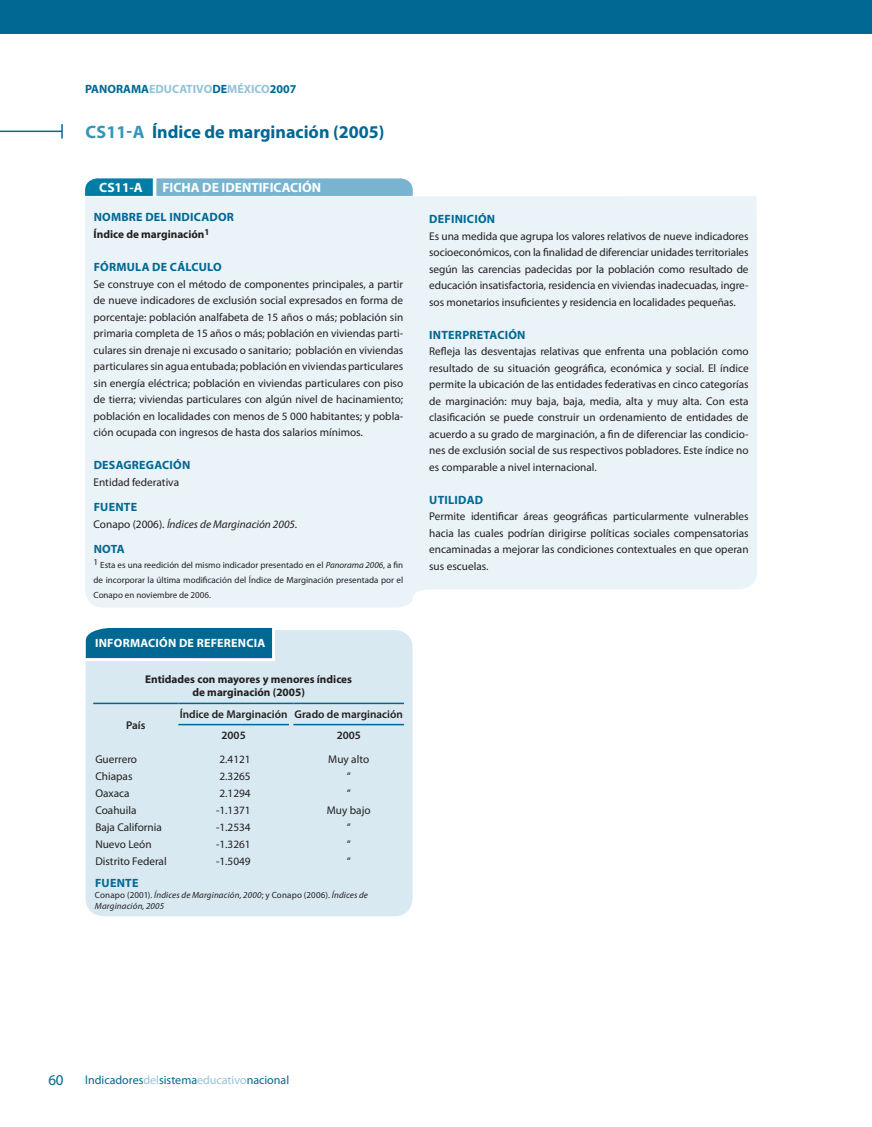
<style>
.page{position:relative;width:872px;height:1127px;background:#fff}
.page>*{position:absolute;margin:0;border:0;box-sizing:border-box;transform-origin:0 0}
._07-TITULO_INDICADOR{font:700 18px "Myriad Pro";color:#006893}
.t1{font:15px "Myriad Pro";color:#006893}
._11-FICHA_TITULO{font:700 13.5px "Myriad";color:#fff}
._10-FICHA_NUMERO{font:700 13.5px "Myriad Pro";color:#fff}
._12-FICHA_SUBTITULOS{font:700 12px "Myriad Pro";letter-spacing:.02em;color:#006893}
.t2{font:12px "Myriad Pro";color:#006893}
.t3{font:700 12px "Myriad Pro";color:#95c2d9}
._12-FICHA_SUBTITULOS-2{font:700 12px "Myriad Pro";letter-spacing:.02em;color:#fff}
._13-FICHAS_TEXTO{font:11.25px/16.5px "Myriad Pro";color:#231f20;text-align:justify}
._13-FICHAS_TEXTO-2{font:700 11.25px "Myriad Pro";color:#231f20}
._13-FICHAS_TEXTO-3{font:600 11.25px "Myriad Pro";color:#231f20}
._13-FICHAS_TEXTO-4{font:italic 11.25px "Myriad Pro";color:#231f20}
._15-fichas_texto_not{font:9px/15px "Myriad Pro";color:#231f20;text-align:justify}
._21-FUENTE{font:italic 9px/10.8px "Myriad Pro";letter-spacing:.015em;color:#231f20}
.s1{color:#006893}
.s2{color:#3596ba}
.s3{font-style:normal}
.s4{font-style:italic}
.s5{color:#95c2d9}
</style>
<div class="page">
<div style="left:0;top:0;width:872px;height:34px;background:#006893"></div>
<hr style="left:0;top:131px;width:62px;height:1px;background:#006893">
<svg style="left:61px;top:124px;width:2px;height:14px"></svg>
<div style="left:85px;top:196px;width:672px;height:412px;background:#eaf3f8"></div>
<svg style="left:85px;top:178px;width:328px;height:18px;background:#67acc9"></svg>
<div style="left:86px;top:630px;width:326px;height:286px;background:#d8e9f1;border-radius:18px"></div>
<svg style="left:85px;top:628px;width:190px;height:35px;background:#287fa4"></svg>
<hr style="left:178px;top:724px;width:111px;height:1px;background:#006893">
<hr style="left:293px;top:724px;width:111px;height:1px;background:#006893">
<hr style="left:93px;top:703px;width:85px;height:1px;background:#006893">
<hr style="left:178px;top:703px;width:111px;height:1px;background:#006893">
<hr style="left:293px;top:703px;width:111px;height:1px;background:#006893">
<p class="t3" style="left:85px;top:81px;width:213px"><span class="s1">PANORAMA</span>EDUCATIVO<span class="s1">DE</span>MÉXICO<span class="s1">2007</span></p>
<p class="_07-TITULO_INDICADOR" style="left:85px;top:120px;width:300px"><span class="s2">CS11-A</span> Índice de marginación (2005)</p>
<p class="_10-FICHA_NUMERO" style="left:99px;top:178px;width:45px">CS11-A</p>
<p class="_11-FICHA_TITULO" style="left:162px;top:180px;width:160px">FICHA DE IDENTIFICACIÓN</p>
<p class="_12-FICHA_SUBTITULOS" style="left:94px;top:210px;width:60px">Nombre del</p>
<p class="_12-FICHA_SUBTITULOS" style="left:169px;top:210px;width:9px">indicador</p>
<p class="_13-FICHAS_TEXTO-2" style="left:94px;top:227px;width:117px">Índice de marginación<sup>1</sup></p>
<p class="_12-FICHA_SUBTITULOS" style="left:94px;top:259px;width:25px">Fórmula</p>
<p class="_12-FICHA_SUBTITULOS" style="left:152px;top:259px;width:42px">de cálculo</p>
<p class="_13-FICHAS_TEXTO" style="left:94px;top:275px;width:311px">Se construye con el método de componentes principales, a partir de nueve indicadores de exclusión social expresados en forma de porcentaje: población analfabeta de 15 años o más; población sin primaria completa de 15 años o más; población en viviendas parti&shy;culares sin drenaje ni excusado o sanitario; población en viviendas particulares sin agua entubada; población en viviendas particulares sin energía eléctrica; población en viviendas particulares con piso de tierra; viviendas particulares con algún nivel de hacinamiento; población en localidades con menos de 5 000 habitantes; y pobla&shy;ción ocupada con ingresos de hasta dos salarios mínimos.</p>
<p class="_12-FICHA_SUBTITULOS" style="left:94px;top:457px;width:97px">Desagregación</p>
<p class="_13-FICHAS_TEXTO" style="left:94px;top:473px;width:87px">Entidad federativa</p>
<p class="_12-FICHA_SUBTITULOS" style="left:94px;top:499px;width:15px">Fuente</p>
<p class="_13-FICHAS_TEXTO-4" style="left:94px;top:517px;width:205px"><span class="s3">Conapo (2006).</span> Índices de Marginación 2005.</p>
<p class="_12-FICHA_SUBTITULOS" style="left:94px;top:541px;width:17px">Nota</p>
<p class="_15-fichas_texto_not" style="left:94px;top:557px;width:311px">1 Esta es una reedición del mismo indicador presentado en el <span class="s4">Panorama 2006</span>, a fin de incorporar la última modificación del Índice de Marginación presentada por el Conapo en noviembre de 2006.</p>
<p class="_12-FICHA_SUBTITULOS-2" style="left:95px;top:635px;width:172px">INFORMACIÓN DE REFERENCIA</p>
<p class="_13-FICHAS_TEXTO-2" style="left:145px;top:672px;width:208px">Entidades con mayores y menores índices</p>
<p class="_13-FICHAS_TEXTO-2" style="left:192px;top:685px;width:114px">de marginación (2005)</p>
<p class="_13-FICHAS_TEXTO-3" style="left:126px;top:718px;width:21px">País</p>
<p class="_13-FICHAS_TEXTO-3" style="left:180px;top:707px;width:109px">Índice de Marginación</p>
<p class="_13-FICHAS_TEXTO-3" style="left:294px;top:707px;width:110px">Grado de marginación</p>
<p class="_13-FICHAS_TEXTO-3" style="left:221px;top:728px;width:26px">2005</p>
<p class="_13-FICHAS_TEXTO-3" style="left:337px;top:728px;width:26px">2005</p>
<p class="_13-FICHAS_TEXTO" style="left:95px;top:751px;width:43px">Guerrero</p>
<p class="_13-FICHAS_TEXTO" style="left:219px;top:751px;width:33px">2.4121</p>
<p class="_13-FICHAS_TEXTO" style="left:328px;top:751px;width:42px">Muy alto</p>
<p class="_13-FICHAS_TEXTO" style="left:95px;top:768px;width:39px">Chiapas</p>
<p class="_13-FICHAS_TEXTO" style="left:219px;top:768px;width:33px">2.3265</p>
<p class="_13-FICHAS_TEXTO" style="left:347px;top:768px;width:5px">“</p>
<p class="_13-FICHAS_TEXTO" style="left:95px;top:785px;width:36px">Oaxaca</p>
<p class="_13-FICHAS_TEXTO" style="left:219px;top:785px;width:33px">2.1294</p>
<p class="_13-FICHAS_TEXTO" style="left:347px;top:785px;width:5px">“</p>
<p class="_13-FICHAS_TEXTO" style="left:95px;top:801px;width:43px">Coahuila</p>
<p class="_13-FICHAS_TEXTO" style="left:216px;top:801px;width:36px">-1.1371</p>
<p class="_13-FICHAS_TEXTO" style="left:327px;top:801px;width:45px">Muy bajo</p>
<p class="_13-FICHAS_TEXTO" style="left:95px;top:818px;width:68px">Baja California</p>
<p class="_13-FICHAS_TEXTO" style="left:216px;top:818px;width:36px">-1.2534</p>
<p class="_13-FICHAS_TEXTO" style="left:347px;top:818px;width:5px">“</p>
<p class="_13-FICHAS_TEXTO" style="left:95px;top:835px;width:58px">Nuevo León</p>
<p class="_13-FICHAS_TEXTO" style="left:216px;top:835px;width:36px">-1.3261</p>
<p class="_13-FICHAS_TEXTO" style="left:347px;top:835px;width:5px">“</p>
<p class="_13-FICHAS_TEXTO" style="left:95px;top:852px;width:73px">Distrito Federal</p>
<p class="_13-FICHAS_TEXTO" style="left:216px;top:852px;width:36px">-1.5049</p>
<p class="_13-FICHAS_TEXTO" style="left:347px;top:852px;width:5px">“</p>
<p class="_12-FICHA_SUBTITULOS" style="left:95px;top:875px;width:15px">Fuente</p>
<p class="_21-FUENTE" style="left:95px;top:889px;width:275px"><span class="s3">Conapo (2001).</span> Índices de Marginación, 2000<span class="s3">; y Conapo (2006).</span> Índices de<br>Marginación, 2005</p>
<p class="_12-FICHA_SUBTITULOS" style="left:429px;top:211px;width:16px">Definici</p>
<p class="_12-FICHA_SUBTITULOS" style="left:478px;top:211px;width:17px">ón</p>
<p class="_13-FICHAS_TEXTO" style="left:429px;top:227px;width:321px">Es una medida que agrupa los valores relativos de nueve indicadores socioeconómicos, con la finalidad de diferenciar unidades territoriales según las carencias padecidas por la población como resultado de educación insatisfactoria, residencia en viviendas inadecuadas, ingre&shy;sos monetarios insuficientes y residencia en localidades pequeñas.</p>
<p class="_12-FICHA_SUBTITULOS" style="left:429px;top:327px;width:12px">Interpretaci</p>
<p class="_12-FICHA_SUBTITULOS" style="left:508px;top:327px;width:17px">ón</p>
<p class="_13-FICHAS_TEXTO" style="left:429px;top:343px;width:321px">Refleja las desventajas relativas que enfrenta una población como resultado de su situación geográfica, económica y social. El índice permite la ubicación de las entidades federativas en cinco categorías de marginación: muy baja, baja, media, alta y muy alta. Con esta clasificación se puede construir un ordenamiento de entidades de acuerdo a su grado de marginación, a fin de diferenciar las condicio&shy;nes de exclusión social de sus respectivos pobladores. Este índice no es comparable a nivel internacional.</p>
<p class="_12-FICHA_SUBTITULOS" style="left:429px;top:492px;width:16px">Utilidad</p>
<p class="_13-FICHAS_TEXTO" style="left:429px;top:508px;width:321px">Permite identificar áreas geográficas particularmente vulnerables hacia las cuales podrían dirigirse políticas sociales compensatorias encaminadas a mejorar las condiciones contextuales en que operan sus escuelas.</p>
<h2 class="t1" style="left:48px;top:1070px;width:17px">60</h2>
<p class="t2" style="left:85px;top:1073px;width:205px">lndicadores<span class="s5">del</span>sistema<span class="s5">educativo</span>nacional</p>
</div>
